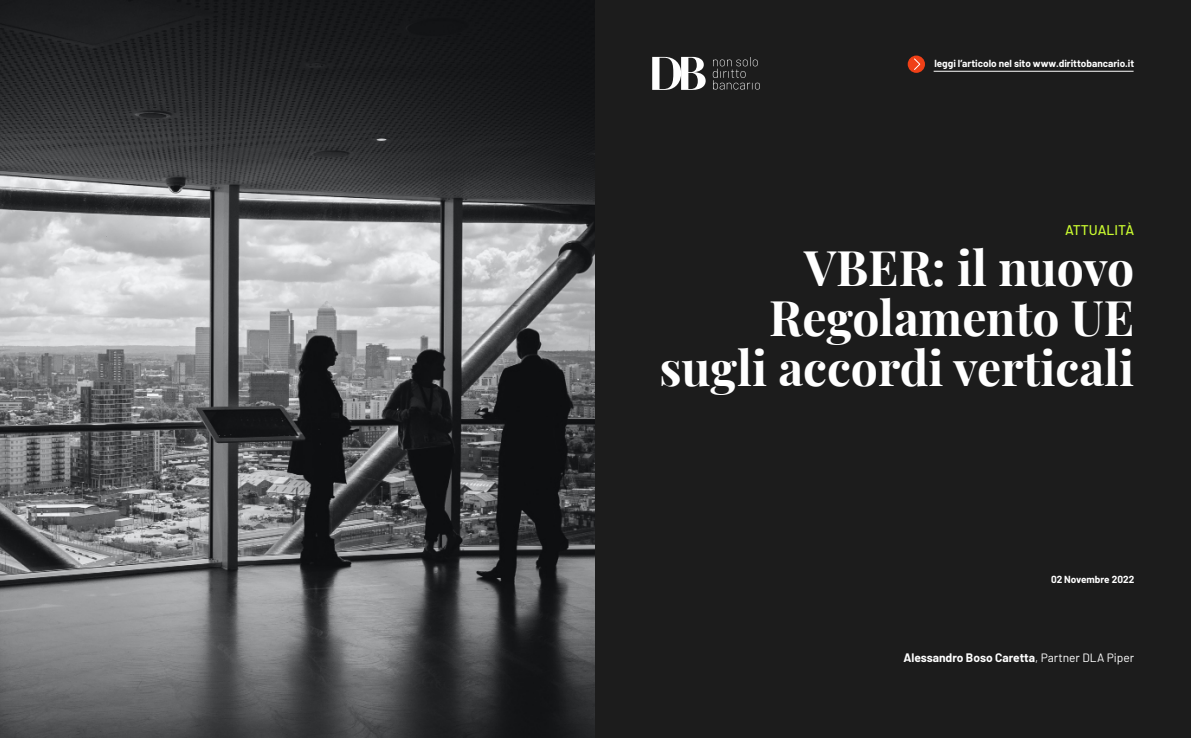
<style>
.page{position:relative;width:1191px;height:738px;background:#fff}
.page>*{position:absolute;margin:0;border:0;box-sizing:border-box;transform-origin:0 0}
.t1{font:700 48px/50px "Playfair Display";color:#fff;text-align:right}
.t2{font:500 14px "Barlow";color:#c9fa30}
.t3{font:700 12px "Barlow";color:#fff}
.t4{font:700 10px "Barlow";color:#fff}
.s1{font-weight:400}
</style>
<div class="page">
<img style="left:0;top:0;width:595px;height:737px">
<div style="left:595px;top:0;width:596px;height:737px;background:#1c1c1c"></div>
<hr style="left:933px;top:71px;width:200px;height:1px;background:#fff">
<svg style="left:907px;top:55px;width:18px;height:18px"></svg>
<svg style="left:913px;top:58px;width:7px;height:12px"></svg>
<svg style="left:713px;top:57px;width:47px;height:32px"></svg>
<svg style="left:652px;top:57px;width:53px;height:33px"></svg>
<p class="t4" style="left:934px;top:56px;width:201px">leggi l’articolo nel sito www.dirittobancario.it</p>
<h2 class="t2" style="left:1065px;top:220px;width:71px">ATTUALITÀ</h2>
<h1 class="t1" style="left:659px;top:238px;width:476px">VBER: il nuovo<br>Regolamento UE sugli accordi verticali</h1>
<p class="t4" style="left:1051px;top:571px;width:85px">02 Novembre 2022</p>
<p class="t3" style="left:903px;top:648px;width:232px">Alessandro Boso Caretta<span class="s1">, Partner DLA Piper</span></p>
</div>
